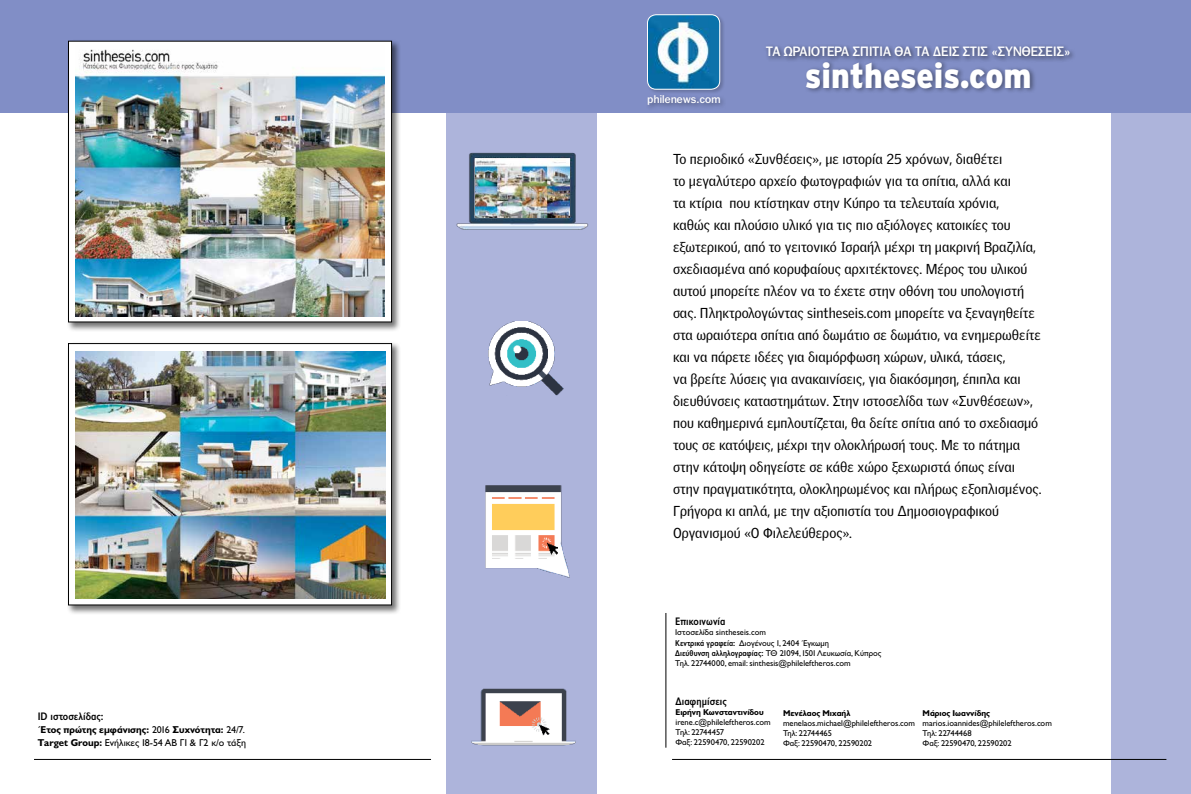
<style>
.page{position:relative;width:1191px;height:794px;background:#fff}
.page>*{position:absolute;margin:0;border:0;box-sizing:border-box;transform-origin:0 0}
.t1{font:900 34.9px "Interstate GR";color:#fff;scale:.91 1}
.t2{font:14px/22px "Griffith Gothic GR";color:#000}
.t3{font:13px "PF Franklin Gothic Med";letter-spacing:.01em;color:#fff}
.t4{font:700 11px "Gill Sans Hel Semi Condenced";color:#000}
.t5{font:10.8px "PF Franklin Gothic Med";letter-spacing:.02em;color:#fff}
.t6{font:700 10px/13px "Gill Sans Hel";color:#000}
.t7{font:8.5px/10.2px "Gill Sans Hel";color:#000}
.t8{font:700 8.5px "Gill Sans Hel";color:#000}
.s1{font-weight:400}
.s2{font-family:"Gill Sans Hel Semi Condenced";font-weight:700}
</style>
<div class="page">
<div style="left:447px;top:0;width:150px;height:794px;background:#adb4db"></div>
<img style="left:471px;top:688px;width:105px;height:58px">
<img style="left:485px;top:485px;width:85px;height:93px">
<img style="left:488px;top:321px;width:76px;height:75px">
<img style="left:446px;top:146px;width:143px;height:93px">
<img style="left:475px;top:159px;width:95px;height:58px">
<div style="left:1111px;top:0;width:80px;height:794px;background:#adb4db"></div>
<div style="left:0;top:0;width:1191px;height:112px;background:#818ec6"></div>
<hr style="left:34px;top:759px;width:397px;height:1px;background:#000">
<hr style="left:672px;top:759px;width:494px;height:1px;background:#000">
<div style="left:645px;top:93px;width:81px;height:19px;background:#000;opacity:.4"></div>
<div style="left:646px;top:13px;width:79px;height:82px;background:#000;opacity:.2"></div>
<img style="left:647px;top:15px;width:72px;height:74px">
<div style="left:647px;top:14px;width:73px;height:76px;border:1px solid #fff;border-radius:9px"></div>
<div style="left:804px;top:59px;width:232px;height:35px;background:#000;opacity:.4"></div>
<div style="left:763px;top:44px;width:313px;height:19px;background:#000;opacity:.6"></div>
<hr style="left:665px;top:613px;width:1px;height:134px;background:#000">
<div style="left:67px;top:39px;width:334px;height:293px;background:#000;opacity:.55"></div>
<div style="left:68px;top:41px;width:323px;height:281px;background:#fff"></div>
<div style="left:68px;top:41px;width:324px;height:281px;border:1px solid #000"></div>
<img style="left:75px;top:49px;width:310px;height:267px">
<div style="left:67px;top:342px;width:334px;height:273px;background:#000;opacity:.55"></div>
<div style="left:68px;top:343px;width:323px;height:262px;background:#fff"></div>
<div style="left:68px;top:343px;width:324px;height:262px;border:1px solid #000"></div>
<img style="left:76px;top:351px;width:309px;height:247px">
<p class="t4" style="left:38px;top:710px;width:67px">ID ιστοσελίδας:</p>
<p class="t6" style="left:38px;top:723px;width:210px">Έτος πρώτης εμφάνισης: <span class="s1">2016</span> Συχνότητα: <span class="s1">24/7.<br></span>Target Group: <span class="s1">Ενήλικες 18-54 AB Γ1 &amp; Γ2 κ/ο τάξη</span></p>
<p class="t3" style="left:766px;top:44px;width:306px">Τα ωραιότερα σπίτια θα τα δεις στις «Συνθέσεις»</p>
<p class="t5" style="left:647px;top:93px;width:74px">philenews.com</p>
<h1 class="t1" style="left:805px;top:55px;width:251px">sintheseis.com</h1>
<p class="t2" style="left:673px;top:148px;width:370px">Το περιοδικό «Συνθέσεις», με ιστορία 25 χρόνων, διαθέτει<br>το μεγαλύτερο αρχείο φωτογραφιών για τα σπίτια, αλλά και<br>τα κτίρια που κτίστηκαν στην Κύπρο τα τελευταία χρόνια,<br>καθώς και πλούσιο υλικό για τις πιο αξιόλογες κατοικίες του εξωτερικού, από το γειτονικό Ισραήλ μέχρι τη μακρινή Βραζιλία, σχεδιασμένα από κορυφαίους αρχιτέκτονες. Μέρος του υλικού αυτού μπορείτε πλέον να το έχετε στην οθόνη του υπολογιστή σας. Πληκτρολογώντας sintheseis.com μπορείτε να ξεναγηθείτε στα ωραιότερα σπίτια από δωμάτιο σε δωμάτιο, να ενημερωθείτε και να πάρετε ιδέες για διαμόρφωση χώρων, υλικά, τάσεις,<br>να βρείτε λύσεις για ανακαινίσεις, για διακόσμηση, έπιπλα και διευθύνσεις καταστημάτων. Στην ιστοσελίδα των «Συνθέσεων», που καθημερινά εμπλουτίζεται, θα δείτε σπίτια από το σχεδιασμό τους σε κατόψεις, μέχρι την ολοκλήρωσή τους. Με το πάτημα στην κάτοψη οδηγείστε σε κάθε χώρο ξεχωριστά όπως είναι στην πραγματικότητα, ολοκληρωμένος και πλήρως εξοπλισμένος.<br>Γρήγορα κι απλά, με την αξιοπιστία του Δημοσιογραφικού Οργανισμού «Ο Φιλελεύθερος».</p>
<p class="t4" style="left:675px;top:615px;width:52px">Επικοινωνία</p>
<p class="t7" style="left:675px;top:627px;width:208px">Ιστοσελίδα sintheseis.com<br><span class="s2">Κεντρικά γραφεία:</span> Διογένους 1, 2404 Έγκωμη<br><span class="s2">Διεύθυνση αλληλογραφίας:</span> ΤΘ 21094, 1501 Λευκωσία, Κύπρος Τηλ. 22744000, email: sinthesis@phileleftheros.com</p>
<p class="t4" style="left:675px;top:695px;width:53px">Διαφημίσεις</p>
<p class="t8" style="left:675px;top:707px;width:90px">Ειρήνη Κωνσταντινίδου</p>
<p class="t7" style="left:675px;top:717px;width:97px">irene.c@phileleftheros.com<br>Τηλ: 22744457<br>Φαξ: 22590470, 22590202</p>
<p class="t8" style="left:783px;top:708px;width:69px">Μενέλαος Μιχαήλ</p>
<p class="t7" style="left:783px;top:718px;width:134px">menelaos.michael@phileleftheros.com<br>Τηλ: 22744465<br>Φαξ: 22590470, 22590202</p>
<p class="t8" style="left:922px;top:708px;width:69px">Μάριος Ιωαννίδης</p>
<p class="t7" style="left:922px;top:718px;width:131px">marios.ioannides@phileleftheros.com<br>Τηλ: 22744468<br>Φαξ: 22590470, 22590202</p>
</div>
